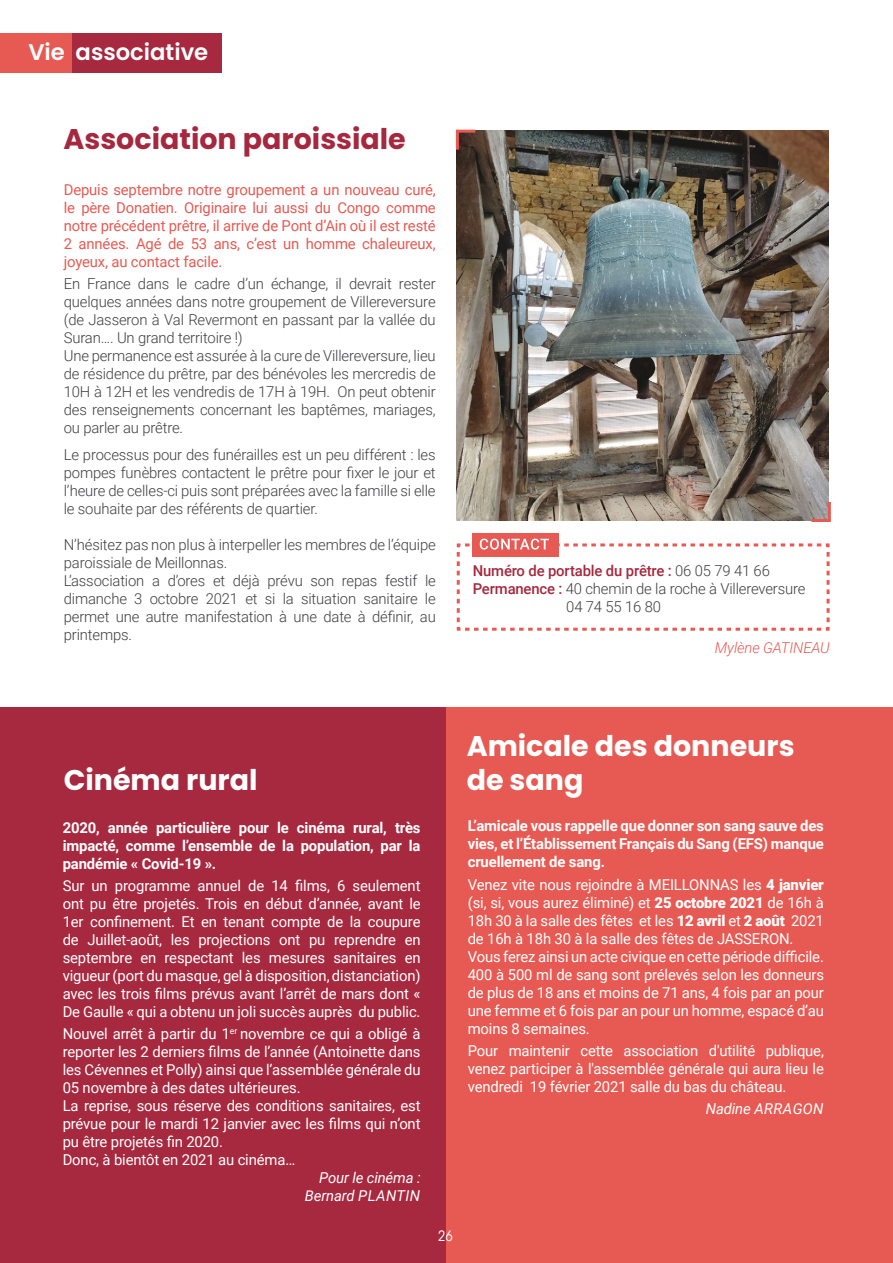
<style>
.page{position:relative;width:893px;height:1263px;background:#fff}
.page>*{position:absolute;margin:0;border:0;box-sizing:border-box;transform-origin:0 0}
.t1{font:700 28.5px/34.2px "Poppins";color:#fff}
.t2{font:700 28.5px "Poppins";color:#a6283f}
.t3{font:600 22.65px "Poppins";color:#fff}
.t4{font:15px/18px "Roboto";letter-spacing:-.01em;color:#fff}
.t5{font:300 15px/18px "Roboto";letter-spacing:-.01em;color:#3e3d40}
.t6{font:700 15px/18px "Roboto";letter-spacing:-.01em;color:#fff;text-align:justify}
.t7{font:15px/18px "Roboto";letter-spacing:-.01em;color:#e75a53;text-align:justify}
.t8{font:500 15px "Roboto";letter-spacing:-.01em;color:#a6283f}
.t9{font:italic 15px/18px "Roboto";letter-spacing:-.01em;color:#fff;text-align:right}
.t10{font:italic 300 15px "Roboto";letter-spacing:-.01em;color:#e75a53}
.t11{font:italic 15px "Roboto";letter-spacing:.02em;color:#fff}
.t12{font:condensed 14.25px "ITC Avant Garde Std";color:#fff}
.s1{font-weight:300;color:#3e3d40}
.s2{font-weight:500;color:#a6283f}
.s3{font-weight:900}
</style>
<div class="page">
<div style="left:70px;top:33px;width:152px;height:39px;background:#a6293f"></div>
<div style="left:0;top:33px;width:71px;height:39px;background:#e75a53"></div>
<img style="left:457px;top:131px;width:371px;height:389px">
<div style="left:472px;top:533px;width:86px;height:23px;background:#e75a53"></div>
<svg style="left:455px;top:129px;width:23px;height:24px"></svg>
<svg style="left:808px;top:499px;width:23px;height:23px"></svg>
<svg style="left:456px;top:539px;width:374px;height:92px"></svg>
<div style="left:442px;top:708px;width:451px;height:555px;background:#e75a53"></div>
<div style="left:0;top:708px;width:445px;height:555px;background:#a6293f"></div>
<h2 class="t3" style="left:28px;top:39px;width:181px">Vie associative</h2>
<h1 class="t2" style="left:63px;top:122px;width:344px">Association paroissiale</h1>
<p class="t7" style="left:64px;top:180px;width:373px">Depuis septembre notre groupement a un nouveau curé, le père Donatien. Originaire lui aussi du Congo comme notre précédent prêtre, il arrive de Pont d’Ain où il est resté 2 années. Agé de 53 ans, c’est un homme chaleureux, joyeux, au contact facile.</p>
<p class="t5" style="left:64px;top:274px;width:373px">En France dans le cadre d’un échange, il devrait rester quelques années dans notre groupement de Villereversure (de Jasseron à Val Revermont en passant par la vallée du Suran…. Un grand territoire !)<br>Une permanence est assurée à la cure de Villereversure, lieu de résidence du prêtre, par des bénévoles les mercredis de 10H à 12H et les vendredis de 17H à 19H. On peut obtenir des renseignements concernant les baptêmes, mariages, ou parler au prêtre.</p>
<p class="t5" style="left:64px;top:445px;width:373px;text-align:justify">Le processus pour des funérailles est un peu différent : les pompes funèbres contactent le prêtre pour fixer le jour et l’heure de celles-ci puis sont préparées avec la famille si elle le souhaite par des référents de quartier.</p>
<p class="t5" style="left:64px;top:535px;width:374px">N’hésitez pas non plus à interpeller les membres de l’équipe paroissiale de Meillonnas.<br>L’association a d’ores et déjà prévu son repas festif le dimanche 3 octobre 2021 et si la situation sanitaire le permet une autre manifestation à une date à définir, au printemps.</p>
<p class="t8" style="left:473px;top:560px;width:299px">Numéro de portable du prêtre : <span class="s1">06 05 79 41 66</span></p>
<p class="t5" style="left:473px;top:579px;width:334px"><span class="s2">Permanence :</span> 40 chemin de la roche à Villereversure</p>
<p class="t5" style="left:566px;top:597px;width:96px">04 74 55 16 80</p>
<p class="t10" style="left:715px;top:637px;width:116px">Mylène GATINEAU</p>
<h1 class="t1" style="left:64px;top:763px;width:195px">Cinéma rural</h1>
<p class="t6" style="left:63px;top:818px;width:359px">2020, année particulière pour le cinéma rural, très impacté, comme l’ensemble de la population, par la pandémie « Covid-19 ».</p>
<p class="t4" style="left:63px;top:876px;width:359px;text-align:justify">Sur un programme annuel de 14 films, 6 seulement ont pu être projetés. Trois en début d’année, avant le 1er confinement. Et en tenant compte de la coupure de Juillet-août, les projections ont pu reprendre en septembre en respectant les mesures sanitaires en vigueur (port du masque, gel à disposition, distanciation) avec les trois films prévus avant l’arrêt de mars dont « De Gaulle « qui a obtenu un joli succès auprès du public.</p>
<p class="t4" style="left:63px;top:1024px;width:359px">Nouvel arrêt à partir du 1<sup>er</sup> novembre ce qui a obligé à reporter les 2 derniers films de l’année (Antoinette dans les Cévennes et Polly) ainsi que l’assemblée générale du 05 novembre à des dates ultérieures.<br>La reprise, sous réserve des conditions sanitaires, est prévue pour le mardi 12 janvier avec les films qui n’ont pu être projetés fin 2020.<br>Donc, à bientôt en 2021 au cinéma…</p>
<p class="t9" style="left:305px;top:1168px;width:117px">Pour le cinéma :<br>Bernard PLANTIN</p>
<h1 class="t1" style="left:467px;top:729px;width:329px">Amicale des donneurs de sang</h1>
<p class="t6" style="left:468px;top:816px;width:358px">L’amicale vous rappelle que donner son sang sauve des vies, et l’Établissement Français du Sang (EFS) manque cruellement de sang.</p>
<p class="t4" style="left:468px;top:875px;width:358px">Venez vite nous rejoindre à MEILLONNAS les <span class="s3">4 janvier </span>(si, si, vous aurez éliminé) et <span class="s3">25 octobre 2021</span> de 16h à 18h 30 à la salle des fêtes et les <span class="s3">12 avril</span> et <span class="s3">2 août</span> 2021 de 16h à 18h 30 à la salle des fêtes de JASSERON.<br>Vous ferez ainsi un acte civique en cette période difficile.<br>400 à 500 ml de sang sont prélevés selon les donneurs de plus de 18 ans et moins de 71 ans, 4 fois par an pour une femme et 6 fois par an pour un homme, espacé d’au moins 8 semaines.</p>
<p class="t4" style="left:468px;top:1041px;width:358px;text-align:justify">Pour maintenir cette association d'utilité publique, venez participer à l'assemblée générale qui aura lieu le vendredi 19 février 2021 salle du bas du château.</p>
<p class="t11" style="left:706px;top:1098px;width:119px">Nadine ARRAGON</p>
<p class="t12" style="left:438px;top:1227px;width:16px">26</p>
</div>
